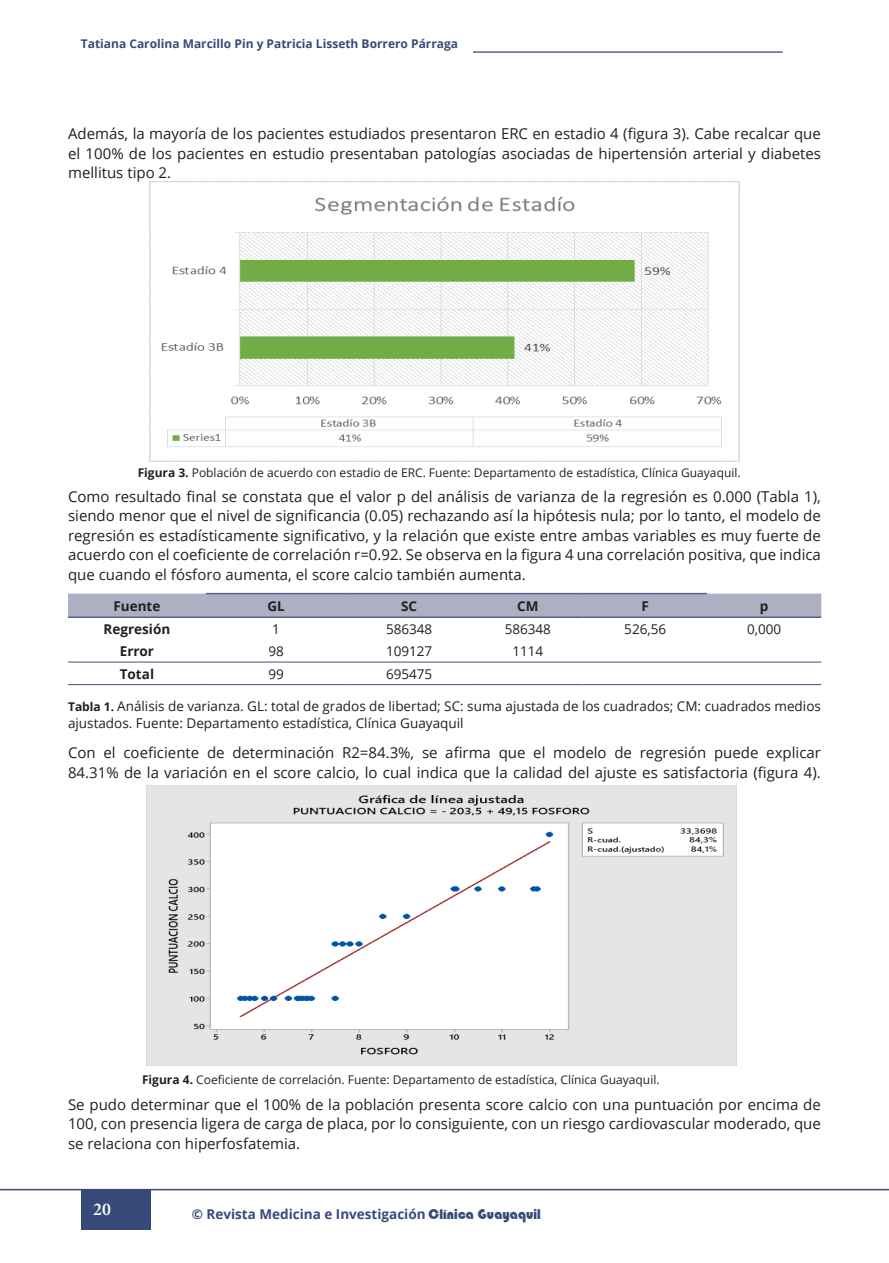
<style>
.page{position:relative;width:889px;height:1263px;background:#fff}
.page>*{position:absolute;margin:0;border:0;box-sizing:border-box;transform-origin:0 0}
.t1{font:600 18px "Minion Pro";color:#fff}
._9_Parrafo_normal{font:15px/19.5px "Open Sans";color:#231f20;text-align:justify}
._12_Figura{font:13.5px/16.5px "Open Sans";color:#231f20}
.t2{font:700 13.5px "Open Sans";color:#384a79}
._10_Tablas{font:13.5px "Open Sans";color:#231f20}
._10_Tablas-2{font:700 13.5px "Open Sans";color:#231f20}
._12_Figura-2{font:12px "Open Sans";color:#231f20}
.t3{font:700 12px "Open Sans";color:#384a79}
.s1{font-weight:700}
.s2{font-weight:700;font-size:12px}
.s3{font-family:"Blippo BT";font-weight:900}
</style>
<div class="page">
<hr style="left:0;top:1189px;width:889px;height:1px;background:#384a79">
<div style="left:81px;top:1189px;width:70px;height:40px;background:#384a79"></div>
<hr style="left:473px;top:51px;width:309px;height:2px;background:#5b6186">
<img style="left:150px;top:182px;width:589px;height:279px">
<div style="left:68px;top:594px;width:753px;height:22px;background:#adb0c3"></div>
<hr style="left:68px;top:616px;width:138px;height:2px;background:#5b6186">
<hr style="left:707px;top:616px;width:114px;height:2px;background:#5b6186">
<hr style="left:206px;top:593px;width:140px;height:1px;background:#5b6186">
<hr style="left:346px;top:593px;width:126px;height:1px;background:#5b6186">
<hr style="left:472px;top:593px;width:111px;height:1px;background:#5b6186">
<hr style="left:583px;top:593px;width:124px;height:1px;background:#5b6186">
<hr style="left:206px;top:616px;width:140px;height:2px;background:#5b6186">
<hr style="left:346px;top:616px;width:126px;height:2px;background:#5b6186">
<hr style="left:472px;top:616px;width:111px;height:2px;background:#5b6186">
<hr style="left:583px;top:616px;width:124px;height:2px;background:#5b6186">
<hr style="left:68px;top:661px;width:138px;height:2px;background:#5b6186">
<hr style="left:206px;top:661px;width:140px;height:2px;background:#5b6186">
<hr style="left:346px;top:661px;width:126px;height:2px;background:#5b6186">
<hr style="left:472px;top:661px;width:111px;height:2px;background:#5b6186">
<hr style="left:583px;top:661px;width:124px;height:2px;background:#5b6186">
<hr style="left:707px;top:661px;width:114px;height:2px;background:#5b6186">
<hr style="left:68px;top:684px;width:138px;height:1px;background:#5b6186">
<hr style="left:206px;top:684px;width:140px;height:1px;background:#5b6186">
<hr style="left:346px;top:684px;width:126px;height:1px;background:#5b6186">
<hr style="left:472px;top:684px;width:111px;height:1px;background:#5b6186">
<hr style="left:583px;top:684px;width:124px;height:1px;background:#5b6186">
<hr style="left:707px;top:684px;width:114px;height:1px;background:#5b6186">
<img style="left:147px;top:786px;width:589px;height:279px">
<p class="t3" style="left:81px;top:36px;width:379px">Tatiana Carolina Marcillo Pin y Patricia Lisseth Borrero Párraga</p>
<p class="_9_Parrafo_normal" style="left:68px;top:123px;width:754px">Además, la mayoría de los pacientes estudiados presentaron ERC en estadio 4 (figura 3). Cabe recalcar que el 100% de los pacientes en estudio presentaban patologías asociadas de hipertensión arterial y diabetes mellitus tipo 2.</p>
<p class="_12_Figura-2" style="left:138px;top:464px;width:604px"><span class="s1">Figura 3.</span> Población de acuerdo con estadio de ERC. Fuente: Departamento de estadística, Clínica Guayaquil.</p>
<p class="_9_Parrafo_normal" style="left:68px;top:486px;width:754px">Como resultado final se constata que el valor p del análisis de varianza de la regresión es 0.000 (Tabla 1), siendo menor que el nivel de significancia (0.05) rechazando así la hipótesis nula; por lo tanto, el modelo de regresión es estadísticamente significativo, y la relación que existe entre ambas variables es muy fuerte de acuerdo con el coeficiente de correlación r=0.92. Se observa en la figura 4 una correlación positiva, que indica que cuando el fósforo aumenta, el score calcio también aumenta.</p>
<p class="_10_Tablas-2" style="left:113px;top:596px;width:48px">Fuente</p>
<p class="_10_Tablas-2" style="left:267px;top:597px;width:19px">GL</p>
<p class="_10_Tablas-2" style="left:401px;top:597px;width:18px">SC</p>
<p class="_10_Tablas-2" style="left:517px;top:597px;width:23px">CM</p>
<p class="_10_Tablas-2" style="left:641px;top:597px;width:9px">F</p>
<p class="_10_Tablas-2" style="left:760px;top:597px;width:10px">p</p>
<p class="_10_Tablas-2" style="left:104px;top:619px;width:68px">Regresión</p>
<p class="_10_Tablas" style="left:272px;top:620px;width:9px">1</p>
<p class="_10_Tablas" style="left:386px;top:620px;width:48px">586348</p>
<p class="_10_Tablas" style="left:505px;top:620px;width:48px">586348</p>
<p class="_10_Tablas" style="left:624px;top:620px;width:43px">526,56</p>
<p class="_10_Tablas" style="left:747px;top:620px;width:36px">0,000</p>
<p class="_10_Tablas-2" style="left:120px;top:642px;width:36px">Error</p>
<p class="_10_Tablas" style="left:268px;top:642px;width:17px">98</p>
<p class="_10_Tablas" style="left:386px;top:642px;width:48px">109127</p>
<p class="_10_Tablas" style="left:512px;top:642px;width:32px">1114</p>
<p class="_10_Tablas-2" style="left:120px;top:664px;width:36px">Total</p>
<p class="_10_Tablas" style="left:268px;top:664px;width:17px">99</p>
<p class="_10_Tablas" style="left:386px;top:664px;width:48px">695475</p>
<p class="_12_Figura" style="left:68px;top:698px;width:754px"><span class="s2">Tabla 1.</span> Análisis de varianza. GL: total de grados de libertad; SC: suma ajustada de los cuadrados; CM: cuadrados medios ajustados. Fuente: Departamento estadística, Clínica Guayaquil</p>
<p class="_9_Parrafo_normal" style="left:68px;top:742px;width:754px">Con el coeficiente de determinación R2=84.3%, se afirma que el modelo de regresión puede explicar<br>84.31% de la variación en el score calcio, lo cual indica que la calidad del ajuste es satisfactoria (figura 4).</p>
<p class="_12_Figura-2" style="left:142px;top:1072px;width:519px"><span class="s1">Figura 4.</span> Coeficiente de correlación. Fuente: Departamento de estadística, Clínica Guayaquil.</p>
<p class="_9_Parrafo_normal" style="left:68px;top:1094px;width:754px">Se pudo determinar que el 100% de la población presenta score calcio con una puntuación por encima de 100, con presencia ligera de carga de placa, por lo consiguiente, con un riesgo cardiovascular moderado, que se relaciona con hiperfosfatemia.</p>
<p class="t1" style="left:93px;top:1196px;width:19px">20</p>
<p class="t2" style="left:192px;top:1205px;width:351px">© Revista Medicina e Investigación <span class="s3">Clínica Guayaquil</span></p>
</div>
